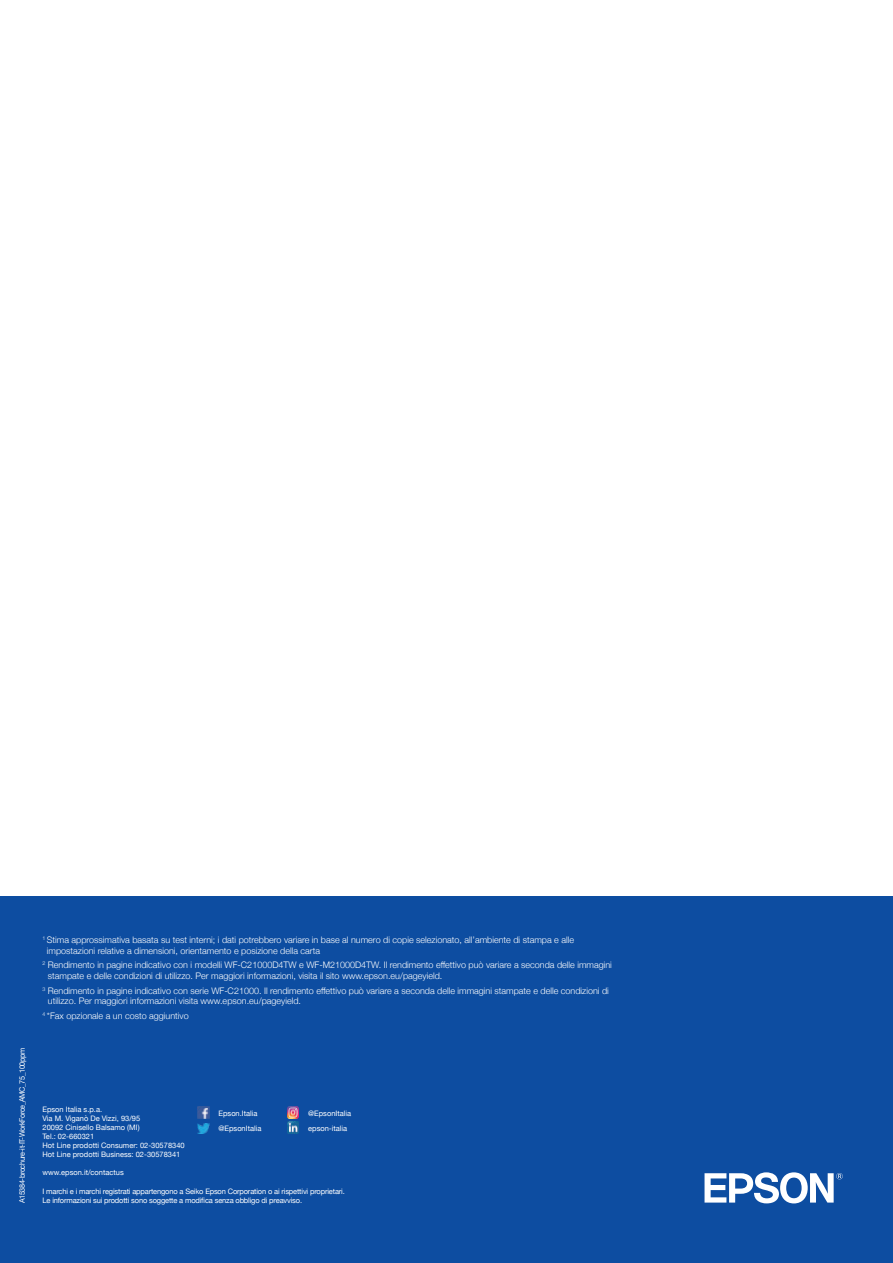
<style>
.page{position:relative;width:893px;height:1263px;background:#fff}
.page>*{position:absolute;margin:0;border:0;box-sizing:border-box;transform-origin:0 0}
.footnote{font:300 9px/10.5px "Helvetica Neue";color:#fff}
.CAPTIONS{font:7.5px "Helvetica Neue";color:#fff}
.CAPTIONS-2{font:7.5px "Helvetica Neue";letter-spacing:-.02em;color:#fff}
.CAPTIONS-3{font:7.5px "Helvetica Neue";letter-spacing:-.05em;color:#fff}
</style>
<div class="page">
<div style="left:0;top:896px;width:893px;height:367px;background:#0d4da1"></div>
<svg style="left:197px;top:1106px;width:12px;height:12px"></svg>
<svg style="left:197px;top:1124px;width:12px;height:9px"></svg>
<svg style="left:287px;top:1106px;width:12px;height:27px"></svg>
<svg style="left:704px;top:1172px;width:139px;height:31px"></svg>
<p class="CAPTIONS-3" style="left:17px;top:1203px;width:157px;rotate:-90deg">A15384-brochure-it-IT-WorkForce_AMC_75_100ppm</p>
<p class="footnote" style="left:47px;top:934px;width:529px;text-indent:-4px"><sup>1</sup> Stima approssimativa basata su test interni; i dati potrebbero variare in base al numero di copie selezionato, all’ambiente di stampa e alle impostazioni relative a dimensioni, orientamento e posizione della carta</p>
<p class="footnote" style="left:48px;top:959px;width:565px;text-indent:-5px"><sup>2</sup> Rendimento in pagine indicativo con i modelli WF-C21000D4TW e WF-M21000D4TW. Il rendimento effettivo può variare a seconda delle immagini stampate e delle condizioni di utilizzo. Per maggiori informazioni, visita il sito www.epson.eu/pageyield.</p>
<p class="footnote" style="left:48px;top:984px;width:562px;text-indent:-5px"><sup>3</sup> Rendimento in pagine indicativo con serie WF-C21000. Il rendimento effettivo può variare a seconda delle immagini stampate e delle condizioni di utilizzo. Per maggiori informazioni visita www.epson.eu/pageyield.</p>
<p class="footnote" style="left:43px;top:1010px;width:148px"><sup>4</sup> *Fax opzionale a un costo aggiuntivo</p>
<p class="CAPTIONS" style="left:43px;top:1104px;width:61px">Epson Italia s.p.a.</p>
<p class="CAPTIONS" style="left:43px;top:1113px;width:99px">Via M. Viganò De Vizzi, 93/95</p>
<p class="CAPTIONS" style="left:43px;top:1122px;width:99px">20092 Cinisello Balsamo (MI)</p>
<p class="CAPTIONS" style="left:43px;top:1131px;width:53px">Tel.: 02-660321</p>
<p class="CAPTIONS" style="left:43px;top:1140px;width:144px">Hot Line prodotti Consumer: 02-30578340</p>
<p class="CAPTIONS" style="left:43px;top:1149px;width:139px">Hot Line prodotti Business: 02-30578341</p>
<p class="CAPTIONS" style="left:43px;top:1167px;width:83px">www.epson.it/contactus</p>
<p class="CAPTIONS-2" style="left:43px;top:1186px;width:304px">I marchi e i marchi registrati appartengono a Seiko Epson Corporation o ai rispettivi proprietari.</p>
<p class="CAPTIONS-2" style="left:43px;top:1195px;width:261px">Le informazioni sui prodotti sono soggette a modifica senza obbligo di preavviso.</p>
<p class="CAPTIONS" style="left:308px;top:1107px;width:44px">@EpsonItalia</p>
<p class="CAPTIONS" style="left:308px;top:1122px;width:41px">epson-italia</p>
<p class="CAPTIONS" style="left:219px;top:1107px;width:41px">Epson.Italia</p>
<p class="CAPTIONS" style="left:219px;top:1122px;width:44px">@EpsonItalia</p>
</div>
